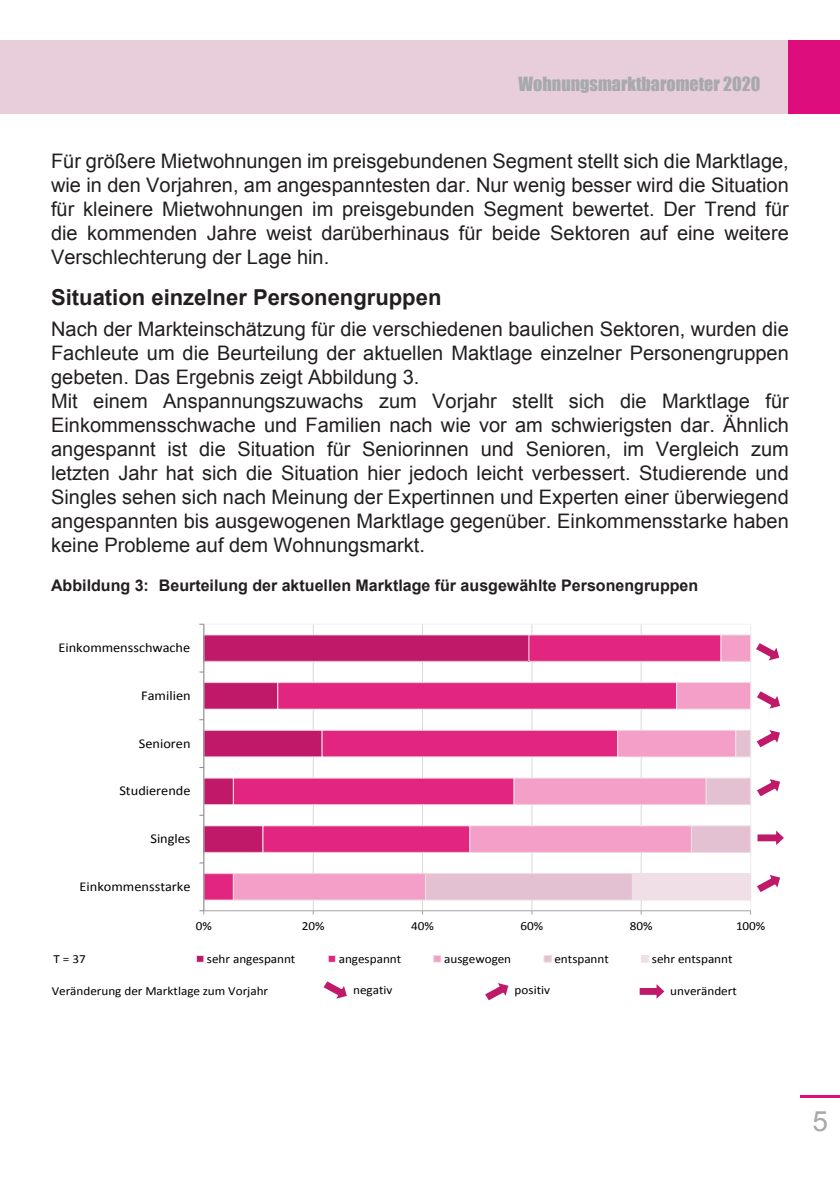
<style>
.page{position:relative;width:840px;height:1191px;background:#fff}
.page>*{position:absolute;margin:0;border:0;box-sizing:border-box;transform-origin:0 0}
.t1{font:28px "Arial";color:#a8a9ad}
.t2{font:700 22px "Arial";color:#231f20}
.t3{font:20px/24px "Arial";color:#231f20;text-align:justify}
.t4{font:18px "Impact";color:#a8a9ad}
.t5{font:700 16px "Arial";color:#231f20}
.t6{font:13.4px "Calibri";color:#000;scale:1.06 1}
.t7{font:12.4px "Calibri";color:#000;scale:1.06 1}
</style>
<div class="page">
<div style="left:0;top:40px;width:788px;height:73px;background:#e8ceda"></div>
<div style="left:788px;top:40px;width:51px;height:73px;background:#dd0d7d"></div>
<hr style="left:799px;top:1094px;width:40px;height:3px;background:#dd0d7d">
<hr style="left:313px;top:624px;width:1px;height:286px;background:#d9d9d9">
<hr style="left:422px;top:624px;width:1px;height:286px;background:#d9d9d9">
<hr style="left:531px;top:624px;width:1px;height:286px;background:#d9d9d9">
<hr style="left:640px;top:624px;width:1px;height:286px;background:#d9d9d9">
<div style="left:204px;top:826px;width:59px;height:26px;background:#c11969"></div>
<div style="left:204px;top:825px;width:59px;height:27px;border:1px solid #f1dfe8"></div>
<div style="left:204px;top:778px;width:29px;height:26px;background:#c11969"></div>
<div style="left:204px;top:777px;width:30px;height:28px;border:1px solid #f1dfe8"></div>
<div style="left:204px;top:730px;width:118px;height:27px;background:#c11969"></div>
<div style="left:204px;top:730px;width:118px;height:27px;border:1px solid #f1dfe8"></div>
<div style="left:204px;top:682px;width:73px;height:27px;background:#c11969"></div>
<div style="left:204px;top:682px;width:74px;height:27px;border:1px solid #f1dfe8"></div>
<div style="left:204px;top:635px;width:324px;height:26px;background:#c11969"></div>
<div style="left:204px;top:634px;width:325px;height:27px;border:1px solid #f1dfe8"></div>
<div style="left:204px;top:873px;width:29px;height:27px;background:#e22680"></div>
<div style="left:204px;top:873px;width:30px;height:27px;border:1px solid #f1dfe8"></div>
<div style="left:263px;top:826px;width:206px;height:26px;background:#e22680"></div>
<div style="left:262px;top:825px;width:208px;height:27px;border:1px solid #f1dfe8"></div>
<div style="left:233px;top:778px;width:281px;height:26px;background:#e22680"></div>
<div style="left:233px;top:777px;width:281px;height:28px;border:1px solid #f1dfe8"></div>
<div style="left:322px;top:730px;width:295px;height:27px;background:#e22680"></div>
<div style="left:321px;top:730px;width:296px;height:27px;border:1px solid #f1dfe8"></div>
<div style="left:277px;top:682px;width:399px;height:27px;background:#e22680"></div>
<div style="left:277px;top:682px;width:399px;height:27px;border:1px solid #f1dfe8"></div>
<div style="left:528px;top:635px;width:192px;height:26px;background:#e22680"></div>
<div style="left:528px;top:634px;width:193px;height:27px;border:1px solid #f1dfe8"></div>
<div style="left:233px;top:873px;width:192px;height:27px;background:#f39fc7"></div>
<div style="left:233px;top:873px;width:192px;height:27px;border:1px solid #f1dfe8"></div>
<div style="left:469px;top:826px;width:222px;height:26px;background:#f39fc7"></div>
<div style="left:469px;top:825px;width:222px;height:27px;border:1px solid #f1dfe8"></div>
<div style="left:514px;top:778px;width:191px;height:26px;background:#f39fc7"></div>
<div style="left:513px;top:777px;width:193px;height:28px;border:1px solid #f1dfe8"></div>
<div style="left:617px;top:730px;width:118px;height:27px;background:#f39fc7"></div>
<div style="left:617px;top:730px;width:118px;height:27px;border:1px solid #f1dfe8"></div>
<div style="left:676px;top:682px;width:74px;height:27px;background:#f39fc7"></div>
<div style="left:676px;top:682px;width:74px;height:27px;border:1px solid #f1dfe8"></div>
<div style="left:720px;top:635px;width:30px;height:26px;background:#f39fc7"></div>
<div style="left:720px;top:634px;width:30px;height:27px;border:1px solid #f1dfe8"></div>
<div style="left:425px;top:873px;width:207px;height:27px;background:#e3c1d2"></div>
<div style="left:425px;top:873px;width:207px;height:27px;border:1px solid #f1dfe8"></div>
<div style="left:691px;top:826px;width:59px;height:26px;background:#e3c1d2"></div>
<div style="left:690px;top:825px;width:60px;height:27px;border:1px solid #f1dfe8"></div>
<div style="left:705px;top:778px;width:45px;height:26px;background:#e3c1d2"></div>
<div style="left:705px;top:777px;width:45px;height:28px;border:1px solid #f1dfe8"></div>
<div style="left:735px;top:730px;width:15px;height:27px;background:#e3c1d2"></div>
<div style="left:735px;top:730px;width:15px;height:27px;border:1px solid #f1dfe8"></div>
<div style="left:632px;top:873px;width:118px;height:27px;background:#f1dfe8"></div>
<hr style="left:204px;top:910px;width:546px;height:1px;background:#a6a6a6">
<hr style="left:203px;top:624px;width:1px;height:286px;background:#868686">
<svg style="left:199px;top:910px;width:5px;height:4px"></svg>
<div style="left:196px;top:955px;width:8px;height:7px;background:#c11969"></div>
<div style="left:196px;top:955px;width:8px;height:7px;border:1px solid #f1dfe8"></div>
<div style="left:328px;top:955px;width:7px;height:7px;background:#e22680"></div>
<div style="left:328px;top:955px;width:7px;height:7px;border:1px solid #f1dfe8"></div>
<div style="left:433px;top:955px;width:8px;height:7px;background:#f39fc7"></div>
<div style="left:433px;top:955px;width:8px;height:7px;border:1px solid #f1dfe8"></div>
<div style="left:543px;top:955px;width:8px;height:7px;background:#e3c1d2"></div>
<div style="left:543px;top:955px;width:8px;height:7px;border:1px solid #f1dfe8"></div>
<div style="left:641px;top:955px;width:7px;height:7px;background:#f1dfe8"></div>
<svg style="left:756px;top:730px;width:24px;height:18px"></svg>
<svg style="left:756px;top:643px;width:24px;height:18px"></svg>
<svg style="left:639px;top:984px;width:26px;height:15px"></svg>
<svg style="left:323px;top:981px;width:24px;height:18px"></svg>
<svg style="left:485px;top:983px;width:24px;height:18px"></svg>
<svg style="left:757px;top:691px;width:23px;height:18px"></svg>
<svg style="left:757px;top:779px;width:23px;height:18px"></svg>
<svg style="left:757px;top:875px;width:23px;height:17px"></svg>
<svg style="left:757px;top:830px;width:27px;height:15px"></svg>
<p class="t4" style="left:518px;top:70px;width:243px">Wohnungsmarktbarometer 2020</p>
<p class="t3" style="left:51px;top:149px;width:738px">Für größere Mietwohnungen im preisgebundenen Segment stellt sich die Marktlage, wie in den Vorjahren, am angespanntesten dar. Nur wenig besser wird die Situation für kleinere Mietwohnungen im preisgebunden Segment bewertet. Der Trend für die kommenden Jahre weist darüberhinaus für beide Sektoren auf eine weitere Verschlechterung der Lage hin.</p>
<p class="t2" style="left:51px;top:283px;width:391px">Situation einzelner Personengruppen</p>
<p class="t3" style="left:51px;top:317px;width:738px;text-align:left">Nach der Markteinschätzung für die verschiedenen baulichen Sektoren, wurden die Fachleute um die Beurteilung der aktuellen Maktlage einzelner Personengruppen gebeten. Das Ergebnis zeigt Abbildung 3.<br>Mit einem Anspannungszuwachs zum Vorjahr stellt sich die Marktlage für Einkommensschwache und Familien nach wie vor am schwierigsten dar. Ähnlich angespannt ist die Situation für Seniorinnen und Senioren, im Vergleich zum letzten Jahr hat sich die Situation hier jedoch leicht verbessert. Studierende und Singles sehen sich nach Meinung der Expertinnen und Experten einer überwiegend angespannten bis ausgewogenen Marktlage gegenüber. Einkommensstarke haben keine Probleme auf dem Wohnungsmarkt.</p>
<p class="t5" style="left:51px;top:575px;width:648px">Abbildung 3: Beurteilung der aktuellen Marktlage für ausgewählte Personengruppen</p>
<p class="t6" style="left:58px;top:639px;width:126px">Einkommensschwache</p>
<p class="t6" style="left:141px;top:687px;width:48px">Familien</p>
<p class="t6" style="left:139px;top:734px;width:50px">Senioren</p>
<p class="t6" style="left:119px;top:782px;width:69px">Studierende</p>
<p class="t6" style="left:150px;top:830px;width:39px">Singles</p>
<p class="t6" style="left:80px;top:878px;width:106px">Einkommensstarke</p>
<p class="t7" style="left:196px;top:918px;width:17px">0%</p>
<p class="t7" style="left:302px;top:918px;width:23px">20%</p>
<p class="t7" style="left:411px;top:918px;width:23px">40%</p>
<p class="t7" style="left:520px;top:918px;width:23px">60%</p>
<p class="t7" style="left:629px;top:918px;width:23px">80%</p>
<p class="t7" style="left:735px;top:918px;width:29px">100%</p>
<p class="t7" style="left:207px;top:950px;width:85px">sehr angespannt</p>
<p class="t7" style="left:338px;top:950px;width:60px">angespannt</p>
<p class="t7" style="left:444px;top:950px;width:65px">ausgewogen</p>
<p class="t7" style="left:554px;top:950px;width:53px">entspannt</p>
<p class="t7" style="left:651px;top:950px;width:77px">sehr entspannt</p>
<p class="t7" style="left:52px;top:983px;width:206px">Veränderung der Marktlage zum Vorjahr</p>
<p class="t7" style="left:54px;top:951px;width:32px">T = 37</p>
<p class="t7" style="left:353px;top:982px;width:39px">negativ</p>
<p class="t7" style="left:514px;top:982px;width:35px">positiv</p>
<p class="t7" style="left:670px;top:983px;width:64px">unverändert</p>
<h1 class="t1" style="left:811px;top:1103px;width:17px">5</h1>
</div>
